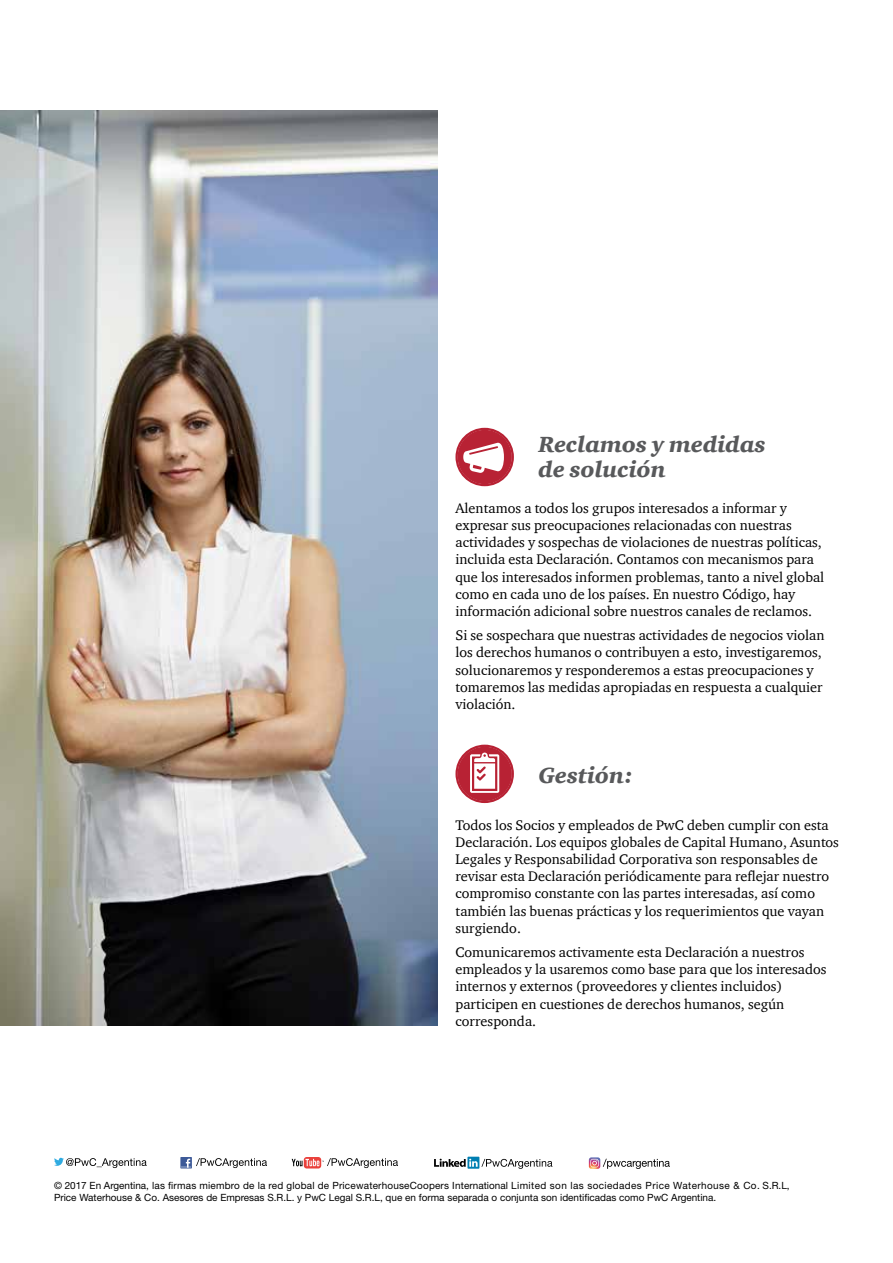
<style>
.page{position:relative;width:893px;height:1263px;background:#fff}
.page>*{position:absolute;margin:0;border:0;box-sizing:border-box;transform-origin:0 0}
.t1{font:italic 900 22.5px/25.5px "ITC Charter Com";color:#58595b}
.t2{font:14.25px/17.1px "ITC Charter Com";color:#000}
.t3{font:9.9px/12px "Helvetica Neue LT Std";color:#000}
</style>
<div class="page">
<svg style="left:455px;top:745px;width:59px;height:58px"></svg>
<svg style="left:455px;top:428px;width:59px;height:58px"></svg>
<div style="left:304px;top:1157px;width:17px;height:11px;background:#ea413c;border-radius:3px"></div>
<svg style="left:54px;top:1158px;width:93px;height:10px"></svg>
<svg style="left:292px;top:1158px;width:106px;height:10px"></svg>
<svg style="left:180px;top:1157px;width:12px;height:11px"></svg>
<svg style="left:181px;top:1158px;width:86px;height:10px"></svg>
<svg style="left:467px;top:1157px;width:12px;height:12px"></svg>
<svg style="left:434px;top:1159px;width:118px;height:10px"></svg>
<svg style="left:589px;top:1157px;width:81px;height:12px"></svg>
<img style="left:0;top:111px;width:437px;height:915px">
<h1 class="t1" style="left:538px;top:431px;width:229px">Reclamos y medidas de solución</h1>
<p class="t2" style="left:455px;top:499px;width:370px">Alentamos a todos los grupos interesados a informar y expresar sus preocupaciones relacionadas con nuestras actividades y sospechas de violaciones de nuestras políticas, incluida esta Declaración. Contamos con mecanismos para que los interesados informen problemas, tanto a nivel global como en cada uno de los países. En nuestro Código, hay información adicional sobre nuestros canales de reclamos.</p>
<p class="t2" style="left:455px;top:627px;width:370px">Si se sospechara que nuestras actividades de negocios violan los derechos humanos o contribuyen a esto, investigaremos, solucionaremos y responderemos a estas preocupaciones y tomaremos las medidas apropiadas en respuesta a cualquier violación.</p>
<h1 class="t1" style="left:538px;top:762px;width:96px">Gestión:</h1>
<p class="t2" style="left:455px;top:816px;width:385px">Todos los Socios y empleados de PwC deben cumplir con esta Declaración. Los equipos globales de Capital Humano, Asuntos Legales y Responsabilidad Corporativa son responsables de revisar esta Declaración periódicamente para reflejar nuestro compromiso constante con las partes interesadas, así como también las buenas prácticas y los requerimientos que vayan surgiendo.</p>
<p class="t2" style="left:455px;top:943px;width:373px">Comunicaremos activamente esta Declaración a nuestros empleados y la usaremos como base para que los interesados internos y externos (proveedores y clientes incluidos) participen en cuestiones de derechos humanos, según corresponda.</p>
<p class="t3" style="left:54px;top:1179px;width:737px">© 2017 En Argentina, las firmas miembro de la red global de PricewaterhouseCoopers International Limited son las sociedades Price Waterhouse &amp; Co. S.R.L,<br>Price Waterhouse &amp; Co. Asesores de Empresas S.R.L. y PwC Legal S.R.L, que en forma separada o conjunta son identificadas como PwC Argentina.</p>
</div>
